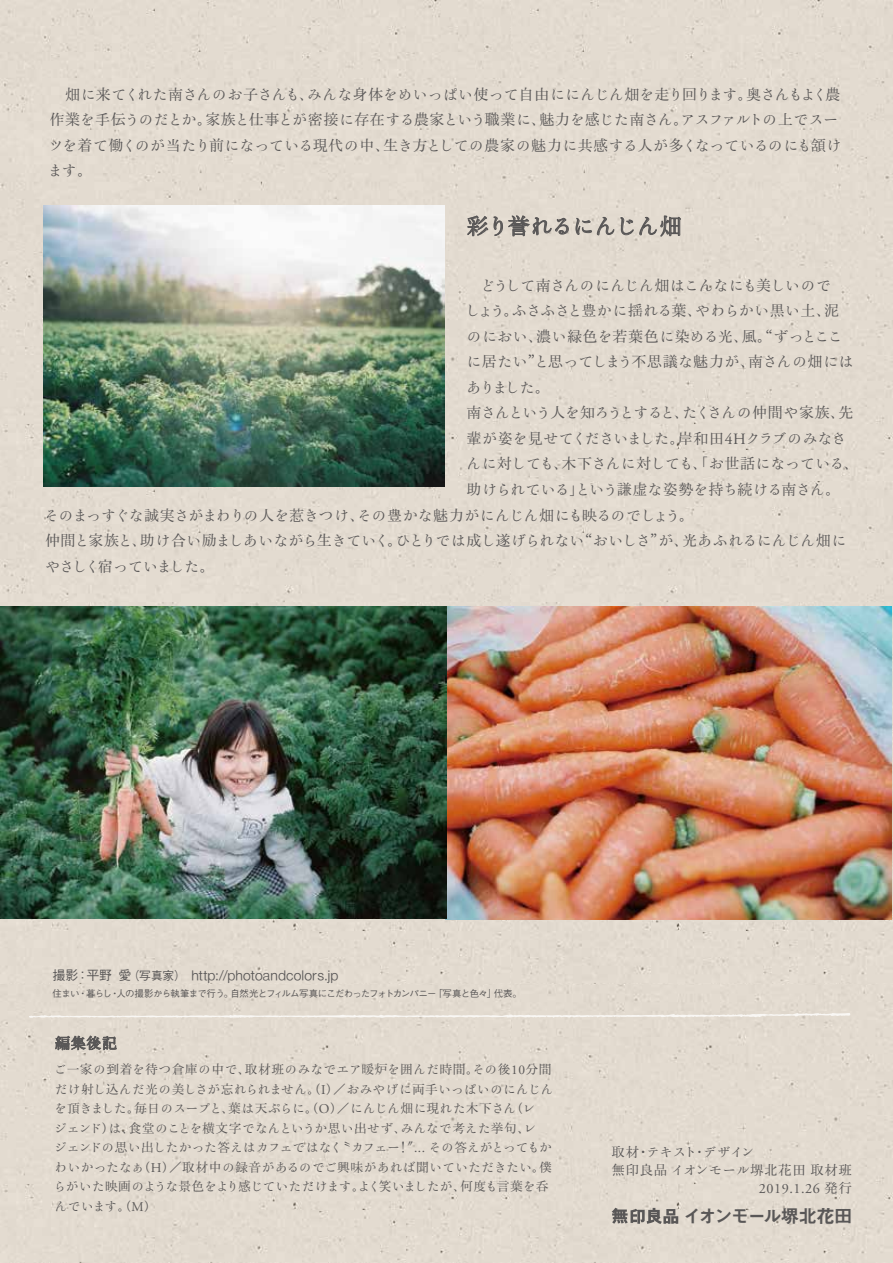
<style>
.page{position:relative;width:893px;height:1263px;background:#fff}
.page>*{position:absolute;margin:0;border:0;box-sizing:border-box;transform-origin:0 0}
.t1{font:500 22.2px "Ro H Min S Kok Pro";letter-spacing:-.045em;color:#595757}
.t2{font:18.3px "Midashi Go Pro MB31";letter-spacing:-.08em;color:#595757}
.t3{font:500 15px/25.5px "Ro H Min S Kok Pro";letter-spacing:-.01em;color:#595757}
.t4{font:500 15px "Ro H Min S Kok Pro";letter-spacing:.015em;color:#595757}
.t5{font:500 15px "Ro H Min S Kok Pro";letter-spacing:-.045em;color:#595757}
.t6{font:500 15px "Ro H Min S Kok Pro";letter-spacing:-.04em;color:#595757}
.t7{font:500 15px "Ro H Min S Kok Pro";letter-spacing:-.03em;color:#595757}
.t8{font:500 15px "Ro H Min S Kok Pro";letter-spacing:-.055em;color:#595757}
.t9{font:14.1px "Adobe Garamond Pro";letter-spacing:.04em;color:#595757}
.t10{font:500 13.5px/18px "Ro H Min S Kok Pro";letter-spacing:.04em;color:#595757}
.t11{font:13.05px "MUJI Helvetica Light";letter-spacing:.01em;color:#595757}
.t12{font:500 12.75px/19.5px "Ro H Min S Kok Pro";letter-spacing:.015em;color:#595757}
.t13{font:500 9.45px "Gothic BBB Pro";letter-spacing:-.07em;color:#595757}
.s1{font-family:"Adobe Garamond Pro";font-weight:400;font-size:15.75px}
.s2{font-family:"Gothic BBB Pro";font-weight:500}
.s3{font-family:"Gothic BBB Pro";font-weight:500;font-size:11.85px}
.s4{font-family:"Adobe Garamond Pro";font-weight:400;font-size:13.35px}
.s5{font-family:"Ro H Min S Kok Pro";font-weight:500;font-size:13.5px}
</style>
<div class="page">
<div style="left:510px;top:0;width:383px;height:482px;background:#e3dbd0"></div>
<div style="left:0;top:0;width:510px;height:482px;background:#e3dbd0"></div>
<div style="left:510px;top:984px;width:383px;height:279px;background:#e3dbd0"></div>
<div style="left:0;top:984px;width:510px;height:279px;background:#e3dbd0"></div>
<div style="left:510px;top:482px;width:383px;height:502px;background:#e3dbd0"></div>
<div style="left:0;top:482px;width:510px;height:502px;background:#e3dbd0"></div>
<img style="left:1px;top:607px;width:891px;height:312px">
<img style="left:43px;top:206px;width:401px;height:280px">
<svg style="left:467px;top:215px;width:102px;height:33px;background:#c5beb5"></svg>
<svg style="left:576px;top:217px;width:38px;height:19px"></svg>
<svg style="left:620px;top:216px;width:61px;height:27px;background:#c3bcb3"></svg>
<svg style="left:29px;top:1013px;width:821px;height:5px"></svg>
<svg style="left:612px;top:1208px;width:66px;height:16px"></svg>
<svg style="left:55px;top:1035px;width:62px;height:17px"></svg>
<p class="t3" style="left:48px;top:82px;width:795px">　畑に来てくれた南さんのお子さんも、みんな身体をめいっぱい使って自由ににんじん畑を走り回ります。奥さんもよく農作業を手伝うのだとか。家族と仕事とが密接に存在する農家という職業に、魅力を感じた南さん。アスファルトの上でスーツを着て働くのが当たり前になっている現代の中、生き方としての農家の魅力に共感する人が多くなっているのにも頷けます。</p>
<p class="t1" style="left:466px;top:212px;width:217px">彩り誉れるにんじん畑</p>
<p class="t3" style="left:466px;top:273px;width:366px">　どうして南さんのにんじん畑はこんなにも美しいので</p>
<p class="t6" style="left:465px;top:301px;width:376px">しょう。ふさふさと豊かに揺れる葉、やわらかい黒い土、泥</p>
<p class="t4" style="left:466px;top:327px;width:377px">のにおい、濃い緑色を若葉色に染める光、風。“ずっとここ</p>
<p class="t4" style="left:466px;top:352px;width:388px">に居たい”と思ってしまう不思議な魅力が、南さんの畑には</p>
<p class="t3" style="left:466px;top:375px;width:85px">ありました。</p>
<p class="t5" style="left:466px;top:403px;width:388px">南さんという人を知ろうとすると、たくさんの仲間や家族、先</p>
<p class="t3" style="left:466px;top:426px;width:381px">輩が姿を見せてくださいました。岸和田<span class="s1">4H</span>クラブのみなさ</p>
<p class="t3" style="left:466px;top:452px;width:394px">んに対しても、木下さんに対しても、「お世話になっている、</p>
<p class="t7" style="left:467px;top:480px;width:375px">助けられている」という謙虚な姿勢を持ち続ける南さん。</p>
<p class="t3" style="left:44px;top:503px;width:652px">そのまっすぐな誠実さがまわりの人を惹きつけ、その豊かな魅力がにんじん畑にも映るのでしょう。</p>
<p class="t3" style="left:45px;top:529px;width:803px">仲間と家族と、助け合い励ましあいながら生きていく。ひとりでは成し遂げられない“おいしさ”が、光あふれるにんじん畑に</p>
<p class="t8" style="left:45px;top:557px;width:171px">やさしく宿っていました。</p>
<p class="t11" style="left:53px;top:966px;width:287px"><span class="s2">撮影：平野愛</span><span class="s3">（写真家）</span> http://photoandcolors.jp</p>
<p class="t13" style="left:53px;top:986px;width:471px">住まい・暮らし・人の撮影から執筆まで行う。自然光とフィルム写真にこだわったフォトカンパニー「写真と色々」代表。</p>
<p class="t12" style="left:53px;top:1060px;width:501px">ご一家の到着を待つ倉庫の中で、取材班のみなでエア暖炉を囲んだ時間。その後<span class="s4">10</span>分間だけ射し込んだ光の美しさが忘れられません。（<span class="s4">I</span>）／おみやげに両手いっぱいのにんじんを頂きました。毎日のスープと、葉は天ぷらに。（<span class="s4">O</span>）／にんじん畑に現れた木下さん（レ<br>ジェンド）は、食堂のことを横文字でなんというか思い出せず、みんなで考えた挙句、レ<br>ジェンドの思い出したかった答えはカフェではなく〝カフェー！″<span class="s4">...</span> その答えがとってもかわいかったなぁ（<span class="s4">H</span>）／取材中の録音があるのでご興味があれば聞いていただきたい。僕らがいた映画のような景色をより感じていただけます。よく笑いましたが、何度も言葉を呑んでいます。（<span class="s4">M</span>）</p>
<p class="t10" style="left:612px;top:1144px;width:242px">取材・テキスト・デザイン<br>無印良品イオンモール堺北花田取材班</p>
<p class="t9" style="left:759px;top:1180px;width:95px">2019.1.26 <span class="s5">発行</span></p>
<p class="t2" style="left:683px;top:1202px;width:171px">イオンモール堺北花田</p>
</div>
